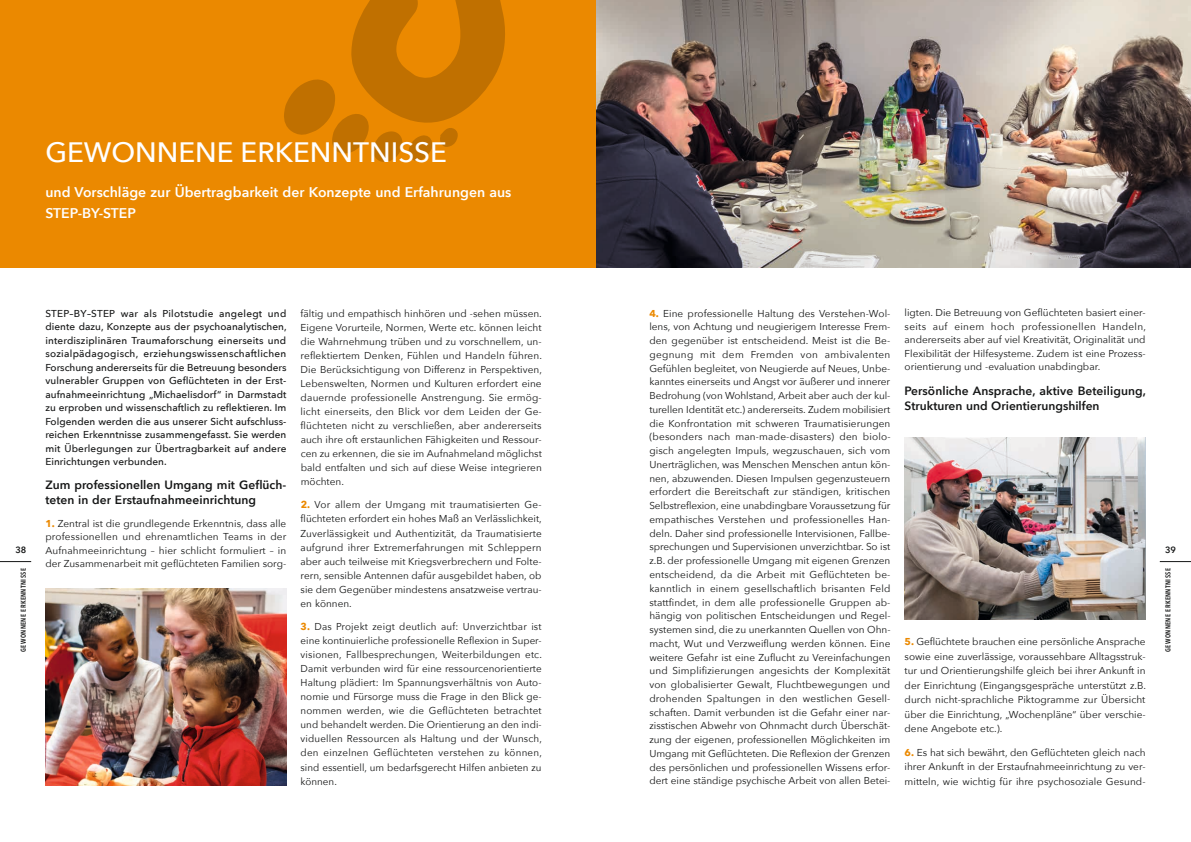
<style>
.page{position:relative;width:1191px;height:842px;background:#fff}
.page>*{position:absolute;margin:0;border:0;box-sizing:border-box;transform-origin:0 0}
.t1{font:500 28px "Avenir Next";color:#fff}
.t2{font:600 14px/21px "Avenir Next";color:#fff}
.t3{font:600 12px/15px "Avenir Next";letter-spacing:.005em;color:#151616}
.t4{font:10px/13.8px "Avenir Next";letter-spacing:.005em;color:#151616;text-align:justify}
.t5{font:500 10px/13.5px "Avenir Next";letter-spacing:.005em;color:#151616;text-align:justify}
.t6{font:600 9px "Avenir Next LT Pro";color:#151616}
.t7{font:600 7px "Avenir Next Condensed";letter-spacing:.05em;color:#151616}
.s1{font-weight:700;color:#eb8900}
</style>
<div class="page">
<hr style="left:1159px;top:561px;width:32px;height:1px;background:#151616">
<hr style="left:0;top:561px;width:31px;height:1px;background:#151616">
<img style="left:595px;top:0;width:596px;height:268px">
<div style="left:0;top:0;width:595px;height:268px;background:#eb8900"></div>
<svg style="left:284px;top:0;width:221px;height:162px"></svg>
<img style="left:45px;top:589px;width:241px;height:196px">
<img style="left:904px;top:437px;width:241px;height:183px">
<h1 class="t1" style="left:45px;top:129px;width:403px">GEWONNENE ERKENNTNISSE</h1>
<h2 class="t2" style="left:45px;top:181px;width:467px">und Vorschläge zur Übertragbarkeit der Konzepte und Erfahrungen aus<br>STEP-BY-STEP</h2>
<p class="t6" style="left:15px;top:545px;width:12px">38</p>
<p class="t7" style="left:17px;top:652px;width:85px;rotate:-90deg">Gewonnene Erkenntnisse</p>
<p class="t5" style="left:45px;top:306px;width:243px">STEP–BY–STEP war als Pilotstudie angelegt und diente dazu, Konzepte aus der psychoanalytischen, interdisziplinären Traumaforschung einerseits und sozialpädagogisch, erziehungswissenschaftlichen Forschung andererseits für die Betreuung besonders vulnerabler Gruppen von Geflüchteten in der Erst&shy;aufnahmeeinrichtung „Michaelisdorf“ in Darmstadt zu erproben und wissenschaftlich zu reflektieren. Im Folgenden werden die aus unserer Sicht aufschluss&shy;reichen Erkenntnisse zusammengefasst. Sie werden mit Überlegungen zur Übertragbarkeit auf andere Einrichtungen verbunden.</p>
<p class="t3" style="left:45px;top:477px;width:242px">Zum professionellen Umgang mit Geflüch&shy;teten in der Erstaufnahmeeinrichtung</p>
<p class="t4" style="left:45px;top:516px;width:242px;line-height:13.5px"><span class="s1">1.</span> Zentral ist die grundlegende Erkenntnis, dass alle professionellen und ehrenamtlichen Teams in der Aufnahmeeinrichtung – hier schlicht formuliert – in der Zusammenarbeit mit geflüchteten Familien sorg-</p>
<p class="t4" style="left:300px;top:306px;width:243px;line-height:14.1px">fältig und empathisch hinhören und -sehen müssen.<br>Eigene Vorurteile, Normen, Werte etc. können leicht die Wahrnehmung trüben und zu vorschnellem, un&shy;reflektiertem Denken, Fühlen und Handeln führen.<br>Die Berücksichtigung von Differenz in Perspektiven, Lebenswelten, Normen und Kulturen erfordert eine dauernde professionelle Anstrengung. Sie ermög&shy;licht einerseits, den Blick vor dem Leiden der Ge&shy;flüchteten nicht zu verschließen, aber andererseits auch ihre oft erstaunlichen Fähigkeiten und Ressour&shy;cen zu erkennen, die sie im Aufnahmeland möglichst bald entfalten und sich auf diese Weise integrieren möchten.</p>
<p class="t4" style="left:300px;top:497px;width:243px;line-height:14.1px"><span class="s1">2.</span> Vor allem der Umgang mit traumatisierten Ge&shy;flüchteten erfordert ein hohes Maß an Verlässlichkeit, Zuverlässigkeit und Authentizität, da Traumatisierte aufgrund ihrer Extremerfahrungen mit Schleppern aber auch teilweise mit Kriegsverbrechern und Folte&shy;rern, sensible Antennen dafür ausgebildet haben, ob sie dem Gegenüber mindestens ansatzweise vertrau&shy;en können.</p>
<p class="t4" style="left:300px;top:619px;width:243px;line-height:14.1px"><span class="s1">3.</span> Das Projekt zeigt deutlich auf: Unverzichtbar ist eine kontinuierliche professionelle Reflexion in Super&shy;visionen, Fallbesprechungen, Weiterbildungen etc.<br>Damit verbunden wird für eine ressourcenorientierte Haltung plädiert: Im Spannungsverhältnis von Auto&shy;nomie und Fürsorge muss die Frage in den Blick ge&shy;nommen werden, wie die Geflüchteten betrachtet und behandelt werden. Die Orientierung an den indi&shy;viduellen Ressourcen als Haltung und der Wunsch, den einzelnen Geflüchteten verstehen zu können, sind essentiell, um bedarfsgerecht Hilfen anbieten zu können.</p>
<p class="t4" style="left:649px;top:306px;width:243px"><span class="s1">4.</span> Eine professionelle Haltung des Verstehen-Wol&shy;lens, von Achtung und neugierigem Interesse Frem&shy;den gegenüber ist entscheidend. Meist ist die Be&shy;gegnung mit dem Fremden von ambivalenten Gefühlen begleitet, von Neugierde auf Neues, Unbe&shy;kanntes einerseits und Angst vor äußerer und innerer Bedrohung (von Wohlstand, Arbeit aber auch der kul&shy;turellen Identität etc.) andererseits. Zudem mobilisiert die Konfrontation mit schweren Traumatisierungen (besonders nach man-made-disasters) den biolo&shy;gisch angelegten Impuls, wegzuschauen, sich vom Unerträglichen, was Menschen Menschen antun kön&shy;nen, abzuwenden. Diesen Impulsen gegenzusteuern erfordert die Bereitschaft zur ständigen, kritischen Selbstreflexion, eine unabdingbare Voraussetzung für empathisches Verstehen und professionelles Han&shy;deln. Daher sind professionelle Intervisionen, Fallbe&shy;sprechungen und Supervisionen unverzichtbar. So ist z.B. der professionelle Umgang mit eigenen Grenzen entscheidend, da die Arbeit mit Geflüchteten be&shy;kanntlich in einem gesellschaftlich brisanten Feld stattfindet, in dem alle professionelle Gruppen ab&shy;hängig von politischen Entscheidungen und Regel&shy;systemen sind, die zu unerkannten Quellen von Ohn&shy;macht, Wut und Verzweiflung werden können. Eine weitere Gefahr ist eine Zuflucht zu Vereinfachungen und Simplifizierungen angesichts der Komplexität von globalisierter Gewalt, Fluchtbewegungen und drohenden Spaltungen in den westlichen Gesell&shy;schaften. Damit verbunden ist die Gefahr einer nar&shy;zisstischen Abwehr von Ohnmacht durch Überschät&shy;zung der eigenen, professionellen Möglichkeiten im Umgang mit Geflüchteten. Die Reflexion der Grenzen des persönlichen und professionellen Wissens erfor&shy;dert eine ständige psychische Arbeit von allen Betei-</p>
<p class="t4" style="left:904px;top:306px;width:243px;line-height:13.5px">ligten. Die Betreuung von Geflüchteten basiert einer&shy;seits auf einem hoch professionellen Handeln, andererseits aber auf viel Kreativität, Originalität und Flexibilität der Hilfesysteme. Zudem ist eine Prozess&shy;orientierung und -evaluation unabdingbar.</p>
<p class="t3" style="left:904px;top:383px;width:243px">Persönliche Ansprache, aktive Beteiligung,<br>Strukturen und Orientierungshilfen</p>
<p class="t4" style="left:904px;top:634px;width:243px;line-height:14.5px"><span class="s1">5.</span> Geflüchtete brauchen eine persönliche Ansprache sowie eine zuverlässige, voraussehbare Alltagsstruk&shy;tur und Orientierungshilfe gleich bei ihrer Ankunft in der Einrichtung (Eingangsgespräche unterstützt z.B. durch nicht-sprachliche Piktogramme zur Übersicht über die Einrichtung, „Wochenpläne“ über verschie&shy;dene Angebote etc.).</p>
<p class="t4" style="left:904px;top:744px;width:242px;line-height:14.5px"><span class="s1">6.</span> Es hat sich bewährt, den Geflüchteten gleich nach ihrer Ankunft in der Erstaufnahmeeinrichtung zu ver&shy;mitteln, wie wichtig für ihre psychosoziale Gesund-</p>
<p class="t6" style="left:1165px;top:545px;width:12px">39</p>
<p class="t7" style="left:1162px;top:652px;width:85px;rotate:-90deg">Gewonnene Erkenntnisse</p>
</div>
